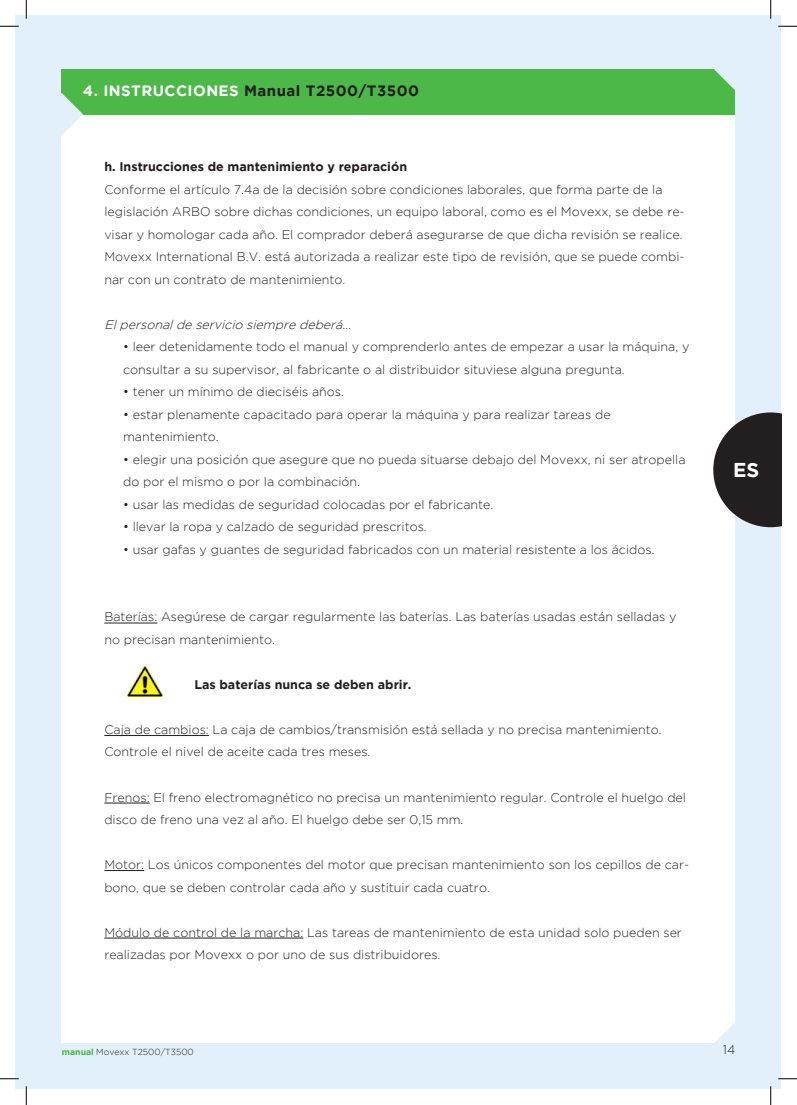
<style>
.page{position:relative;width:797px;height:1105px;background:#fff}
.page>*{position:absolute;margin:0;border:0;box-sizing:border-box;transform-origin:0 0}
.t1{font:700 20px "Gotham";color:#fff}
.t2{font:700 15px "Gotham";letter-spacing:.03em;color:#231f20}
.t3{font:300 12.5px/22.5px "Gotham";color:#231f20}
.t4{font:700 12.5px "Gotham";color:#231f20}
.t5{font:italic 300 12.5px "Gotham";color:#231f20}
.t6{font:300 8.75px "Gotham";color:#231f20}
.t7{font:8.75px "Gotham";letter-spacing:-.03em;color:#231f20}
.s1{color:#fff}
.s2{font-weight:700;color:#4cb848}
</style>
<div class="page">
<div style="left:16px;top:16px;width:765px;height:1073px;background:#e1f0fa"></div>
<div style="left:62px;top:114px;width:673px;height:929px;background:#fff"></div>
<div style="left:62px;top:69px;width:673px;height:45px;background:#4cb848"></div>
<svg style="left:714px;top:69px;width:21px;height:21px"></svg>
<svg style="left:715px;top:1023px;width:20px;height:20px"></svg>
<svg style="left:61px;top:93px;width:22px;height:42px"></svg>
<hr style="left:104px;top:623px;width:53px;height:1px;background:#231f20">
<hr style="left:104px;top:735px;width:105px;height:1px;background:#231f20">
<hr style="left:104px;top:803px;width:46px;height:1px;background:#231f20">
<hr style="left:104px;top:870px;width:40px;height:1px;background:#231f20">
<hr style="left:104px;top:938px;width:199px;height:1px;background:#231f20">
<img style="left:128px;top:667px;width:34px;height:30px">
<svg style="left:713px;top:412px;width:68px;height:115px"></svg>
<svg style="left:0;top:25px;width:19px;height:2px"></svg>
<svg style="left:778px;top:25px;width:19px;height:2px"></svg>
<svg style="left:0;top:1078px;width:19px;height:1px"></svg>
<svg style="left:778px;top:1078px;width:19px;height:1px"></svg>
<svg style="left:25px;top:0;width:2px;height:19px"></svg>
<svg style="left:25px;top:1086px;width:2px;height:19px"></svg>
<svg style="left:770px;top:0;width:1px;height:19px"></svg>
<svg style="left:770px;top:1086px;width:1px;height:19px"></svg>
<p class="t2" style="left:83px;top:82px;width:337px"><span class="s1">4. INSTRUCCIONES</span> Manual T2500/T3500</p>
<p class="t4" style="left:104px;top:160px;width:304px">h. Instrucciones de mantenimiento y reparación</p>
<p class="t3" style="left:104px;top:178px;width:582px">Conforme el artículo 7.4a de la decisión sobre condiciones laborales, que forma parte de la legislación ARBO sobre dichas condiciones, un equipo laboral, como es el Movexx, se debe re&shy;visar y homologar cada año. El comprador deberá asegurarse de que dicha revisión se realice.<br>Movexx International B.V. está autorizada a realizar este tipo de revisión, que se puede combi&shy;nar con un contrato de mantenimiento.</p>
<p class="t5" style="left:104px;top:318px;width:252px">Elpersonalde servicio siempre deberá...</p>
<p class="t3" style="left:123px;top:336px;width:568px">• leer detenidamente todo el manual y comprenderlo antes de empezar a usar la máquina, y consultar a su supervisor, al fabricante o al distribuidor situviese alguna pregunta.</p>
<p class="t3" style="left:123px;top:381px;width:222px">• tener un mínimo de dieciséis años.</p>
<p class="t3" style="left:123px;top:403px;width:489px">• estar plenamente capacitado para operar la máquina y para realizar tareas de</p>
<p class="t3" style="left:123px;top:426px;width:97px">mantenimiento.</p>
<p class="t3" style="left:123px;top:448px;width:564px">• elegir una posición que asegure que no pueda situarse debajo del Movexx, ni ser atropella do por el mismo o por la combinación.</p>
<p class="t3" style="left:123px;top:493px;width:372px">• usar las medidas de seguridad colocadas por el fabricante.</p>
<p class="t3" style="left:123px;top:516px;width:305px">• llevar la ropa y calzado de seguridad prescritos.</p>
<p class="t3" style="left:123px;top:538px;width:533px">• usar gafas y guantes de seguridad fabricados con un material resistente a los ácidos.</p>
<p class="t3" style="left:104px;top:606px;width:573px">Baterías: Asegúrese de cargar regularmente las baterías. Las baterías usadas están selladas y no precisan mantenimiento.</p>
<p class="t4" style="left:194px;top:677px;width:218px">Las baterías nunca se deben abrir.</p>
<p class="t3" style="left:104px;top:718px;width:558px">Caja de cambios: La caja de cambios/transmisión está sellada y no precisa mantenimiento.<br>Controle el nivel de aceite cada tres meses.</p>
<p class="t3" style="left:104px;top:786px;width:583px">Frenos: El freno electromagnético no precisa un mantenimiento regular. Controle el huelgo del disco de freno una vez al año. El huelgo debe ser 0,15 mm.</p>
<p class="t3" style="left:104px;top:853px;width:586px">Motor: Los únicos componentes del motor que precisan mantenimiento son los cepillos de car&shy;bono, que se deben controlar cada año y sustituir cada cuatro.</p>
<p class="t3" style="left:104px;top:921px;width:579px">Módulo de control de la marcha: Las tareas de mantenimiento de esta unidad solo pueden ser realizadas por Movexx o por uno de sus distribuidores.</p>
<p class="t7" style="left:83px;top:1044px;width:111px"><span class="s2">datasheet</span> Movexx T1000</p>
<p class="t6" style="left:62px;top:1047px;width:134px"><span class="s2">manual</span> Movexx T2500/T3500</p>
<p class="t1" style="left:733px;top:458px;width:28px">ES</p>
<p class="t3" style="left:723px;top:1038px;width:14px">14</p>
</div>
